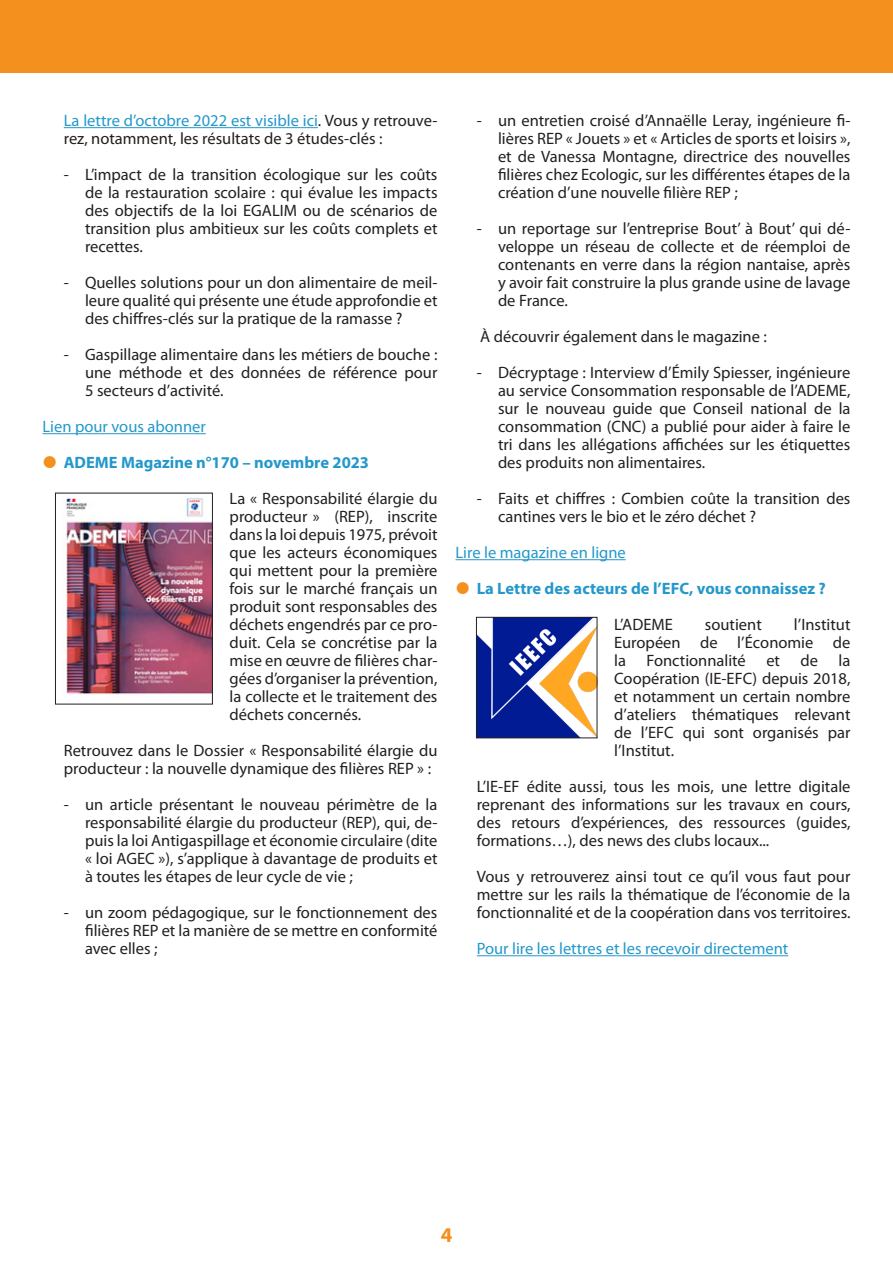
<style>
.page{position:relative;width:893px;height:1263px;background:#fff}
.page>*{position:absolute;margin:0;border:0;box-sizing:border-box;transform-origin:0 0}
.t1{font:700 21px "Myriad Pro";color:#f4901d}
.t2{font:16.5px/18px "Myriad Pro";color:#231f20;text-align:justify}
.t3{font:16.5px "Myriad Pro";color:#2498cb}
.t4{font:700 16.5px "Myriad Pro";color:#2498cb}
.s1{color:#2498cb}
</style>
<div class="page">
<div style="left:0;top:0;width:893px;height:72px;background:#f4901d"></div>
<hr style="left:64px;top:127px;width:254px;height:1px;background:#2498cb">
<hr style="left:43px;top:433px;width:163px;height:1px;background:#2498cb">
<hr style="left:455px;top:559px;width:171px;height:1px;background:#2498cb">
<hr style="left:477px;top:955px;width:311px;height:1px;background:#2498cb">
<img style="left:65px;top:495px;width:146px;height:200px">
<div style="left:55px;top:493px;width:158px;height:211px;border:1px solid #231f20"></div>
<img style="left:478px;top:619px;width:117px;height:117px">
<div style="left:476px;top:617px;width:121px;height:121px;border:1px solid #231f20"></div>
<p class="t2" style="left:64px;top:111px;width:375px"><span class="s1">La lettre d’octobre 2022 est visible ici</span>. Vous y retrouve&shy;rez, notamment, les résultats de 3 études-clés :</p>
<p class="t2" style="left:85px;top:165px;width:354px;text-indent:-21px">- L’impact de la transition écologique sur les coûts de la restauration scolaire : qui évalue les impacts des objectifs de la loi EGALIM ou de scénarios de transition plus ambitieux sur les coûts complets et recettes.</p>
<p class="t2" style="left:85px;top:273px;width:354px;text-indent:-21px">- Quelles solutions pour un don alimentaire de meil&shy;leure qualité qui présente une étude approfondie et des chiffres-clés sur la pratique de la ramasse ?</p>
<p class="t2" style="left:85px;top:345px;width:354px;text-indent:-21px">- Gaspillage alimentaire dans les métiers de bouche : une méthode et des données de référence pour 5 secteurs d’activité.</p>
<p class="t3" style="left:43px;top:416px;width:165px">Lien pour vous abonner</p>
<p class="t4" style="left:64px;top:452px;width:307px">ADEME Magazine n°170 – novembre 2023</p>
<p class="t2" style="left:230px;top:489px;width:209px">La « Responsabilité élargie du producteur » (REP), inscrite dans la loi depuis 1975, prévoit que les acteurs économiques qui mettent pour la première fois sur le marché français un produit sont responsables des déchets engendrés par ce pro&shy;duit. Cela se concrétise par la mise en œuvre de filières char&shy;gées d’organiser la prévention, la collecte et le traitement des déchets concernés.</p>
<p class="t2" style="left:64px;top:741px;width:375px">Retrouvez dans le Dossier « Responsabilité élargie du producteur : la nouvelle dynamique des filières REP » :</p>
<p class="t2" style="left:85px;top:795px;width:354px;text-indent:-21px">- un article présentant le nouveau périmètre de la responsabilité élargie du producteur (REP), qui, de&shy;puis la loi Antigaspillage et économie circulaire (dite « loi AGEC »), s’applique à davantage de produits et à toutes les étapes de leur cycle de vie ;</p>
<p class="t2" style="left:85px;top:903px;width:354px;text-indent:-21px">- un zoom pédagogique, sur le fonctionnement des filières REP et la manière de se mettre en conformité avec elles ;</p>
<p class="t2" style="left:498px;top:111px;width:354px;text-indent:-21px">- un entretien croisé d’Annaëlle Leray, ingénieure fi&shy;lières REP « Jouets » et « Articles de sports et loisirs », et de Vanessa Montagne, directrice des nouvelles filières chez Ecologic, sur les différentes étapes de la création d’une nouvelle filière REP ;</p>
<p class="t2" style="left:498px;top:219px;width:354px;text-indent:-21px">- un reportage sur l’entreprise Bout’ à Bout’ qui dé&shy;veloppe un réseau de collecte et de réemploi de contenants en verre dans la région nantaise, après y avoir fait construire la plus grande usine de lavage de France.</p>
<p class="t2" style="left:480px;top:327px;width:288px">À découvrir également dans le magazine :</p>
<p class="t2" style="left:498px;top:363px;width:354px;text-indent:-21px">- Décryptage : Interview d’Émily Spiesser, ingénieure au service Consommation responsable de l’ADEME, sur le nouveau guide que Conseil national de la consommation (CNC) a publié pour aider à faire le tri dans les allégations affichées sur les étiquettes des produits non alimentaires.</p>
<p class="t2" style="left:498px;top:489px;width:354px;text-indent:-21px">- Faits et chiffres : Combien coûte la transition des cantines vers le bio et le zéro déchet ?</p>
<p class="t3" style="left:455px;top:542px;width:172px">Lire le magazine en ligne</p>
<p class="t4" style="left:477px;top:578px;width:351px">La Lettre des acteurs de l’EFC, vous connaissez ?</p>
<p class="t2" style="left:614px;top:615px;width:60px">L’ADEME</p>
<p class="t2" style="left:705px;top:615px;width:58px">soutient</p>
<p class="t2" style="left:614px;top:615px;width:238px;text-indent:180px">l’Institut Européen de l’Économie de la Fonctionnalité et de la Coopération (IE-EFC) depuis 2018, et notamment un certain nombre d’ateliers thématiques relevant de l’EFC qui sont organisés par l’Institut.</p>
<p class="t2" style="left:477px;top:777px;width:375px">L’IE-EF édite aussi, tous les mois, une lettre digitale reprenant des informations sur les travaux en cours, des retours d’expériences, des ressources (guides, formations…), des news des clubs locaux...</p>
<p class="t2" style="left:477px;top:867px;width:375px">Vous y retrouverez ainsi tout ce qu’il vous faut pour mettre sur les rails la thématique de l’économie de la fonctionnalité et de la coopération dans vos territoires.</p>
<p class="t3" style="left:477px;top:938px;width:313px">Pour lire les lettres et les recevoir directement</p>
<p class="t1" style="left:441px;top:1221px;width:13px">4</p>
</div>
